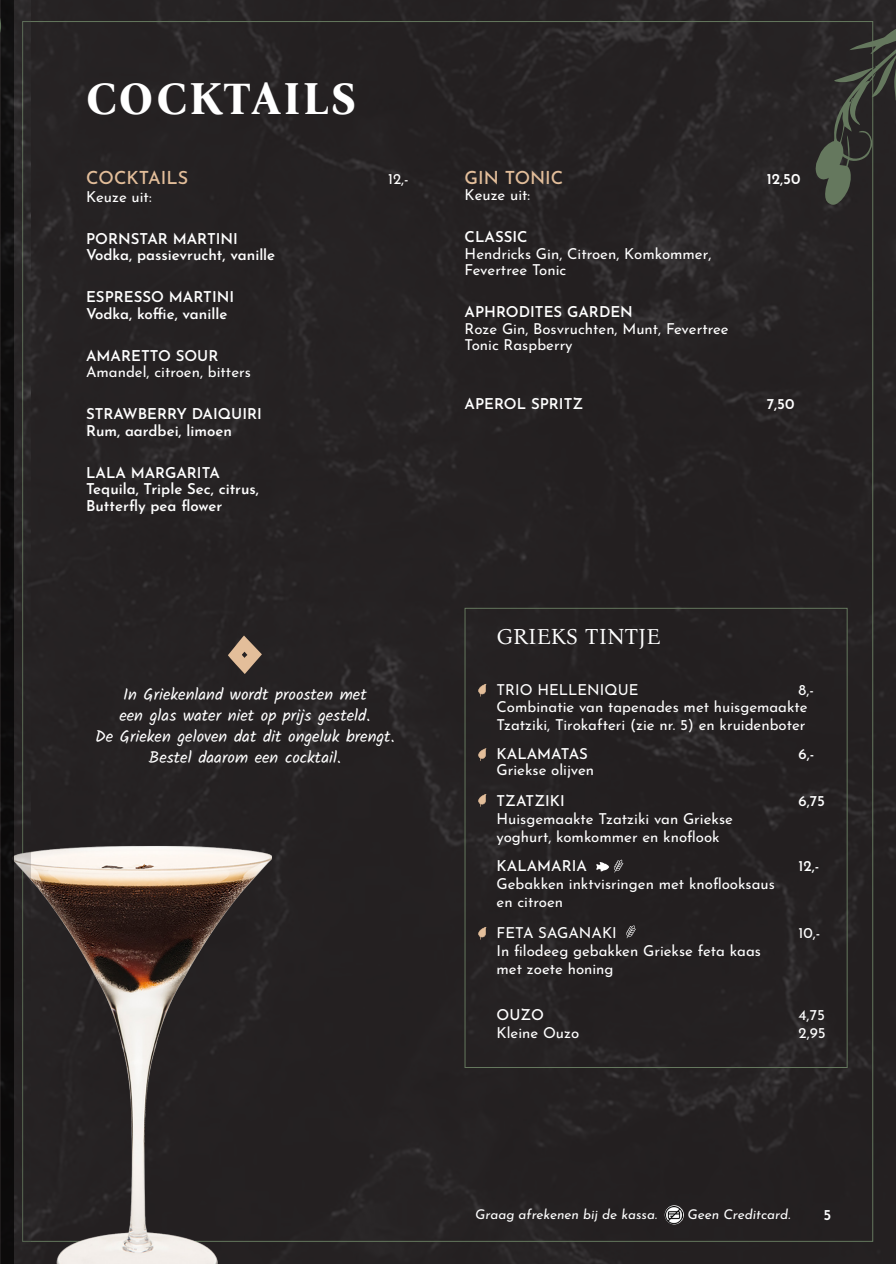
<style>
.page{position:relative;width:896px;height:1264px;background:#fff}
.page>*{position:absolute;margin:0;border:0;box-sizing:border-box;transform-origin:0 0}
.t1{font:700 45px "Bona Nova";letter-spacing:.035em;color:#fff}
.t2{font:22.5px "Bona Nova";color:#fff}
.t3{font:500 18px "Josefin Sans";color:#e3be9a}
.t4{font:16.5px/21px "Kalam";color:#fff;text-align:center}
.t5{font:15px/16.5px "Josefin Sans";color:#fff}
.t6{font:600 15px/16.5px "Josefin Sans";color:#fff}
.t7{font:500 15px "Josefin Sans";color:#fff}
.t8{font:italic 13.5px "Josefin Sans";color:#fff}
</style>
<div class="page">
<div style="left:30px;top:0;width:866px;height:1264px;background:#252122"></div>
<svg style="left:228px;top:635px;width:34px;height:39px"></svg>
<svg style="left:596px;top:860px;width:27px;height:12px"></svg>
<svg style="left:626px;top:925px;width:9px;height:13px"></svg>
<svg style="left:478px;top:684px;width:8px;height:12px"></svg>
<svg style="left:478px;top:748px;width:8px;height:13px"></svg>
<svg style="left:478px;top:794px;width:8px;height:13px"></svg>
<svg style="left:478px;top:927px;width:8px;height:12px"></svg>
<img style="left:30px;top:845px;width:241px;height:419px">
<svg style="left:664px;top:1205px;width:19px;height:19px"></svg>
<img style="left:665px;top:1206px;width:17px;height:17px">
<img style="left:0;top:0;width:30px;height:1264px">
<svg style="left:0;top:0;width:4px;height:223px"></svg>
<svg style="left:815px;top:0;width:81px;height:205px"></svg>
<h1 class="t1" style="left:85px;top:63px;width:273px">COCKTAILS</h1>
<p class="t3" style="left:86px;top:164px;width:104px">COCKTAILS</p>
<p class="t5" style="left:388px;top:169px;width:22px">12,-</p>
<p class="t5" style="left:86px;top:187px;width:67px">Keuze uit:</p>
<p class="t6" style="left:86px;top:229px;width:191px">PORNSTAR MARTINI<br>Vodka, passievrucht, vanille</p>
<p class="t6" style="left:86px;top:288px;width:150px">ESPRESSO MARTINI<br>Vodka, koffie, vanille</p>
<p class="t6" style="left:86px;top:346px;width:134px">AMARETTO SOUR</p>
<p class="t5" style="left:86px;top:363px;width:166px">Amandel, citroen, bitters</p>
<p class="t6" style="left:86px;top:405px;width:177px">STRAWBERRY DAIQUIRI<br>Rum, aardbei, limoen</p>
<p class="t6" style="left:86px;top:463px;width:174px">LALA MARGARITA<br>Tequila, Triple Sec, citrus,<br>Butterfly pea flower</p>
<p class="t4" style="left:95px;top:685px;width:301px">In Griekenland wordt proosten met<br>een glas water niet op prijs gesteld.<br>De Grieken geloven dat dit ongeluk brengt.<br>Bestel daarom een cocktail.</p>
<p class="t3" style="left:464px;top:164px;width:100px">GIN TONIC</p>
<p class="t6" style="left:766px;top:169px;width:35px">12,50</p>
<p class="t5" style="left:464px;top:185px;width:67px">Keuze uit:</p>
<p class="t6" style="left:464px;top:228px;width:64px">CLASSIC</p>
<p class="t5" style="left:464px;top:244px;width:248px">Hendricks Gin, Citroen, Komkommer,<br>Fevertree Tonic</p>
<p class="t6" style="left:464px;top:303px;width:170px">APHRODITES GARDEN</p>
<p class="t5" style="left:464px;top:319px;width:265px">Roze Gin, Bosvruchten, Munt, Fevertree<br>Tonic Raspberry</p>
<p class="t6" style="left:464px;top:394px;width:120px">APEROL SPRITZ</p>
<p class="t6" style="left:766px;top:394px;width:29px">7,50</p>
<h2 class="t2" style="left:496px;top:619px;width:165px">GRIEKS TINTJE</h2>
<p class="t5" style="left:496px;top:680px;width:143px">TRIO HELLENIQUE</p>
<p class="t5" style="left:496px;top:680px;width:319px;text-indent:302px">8,-<br>Combinatie van tapenades met huisgemaakte</p>
<p class="t5" style="left:496px;top:715px;width:310px">Tzatziki, Tirokafteri (zie nr. 5) en kruidenboter</p>
<p class="t7" style="left:496px;top:742px;width:93px">KALAMATAS</p>
<p class="t7" style="left:798px;top:742px;width:17px">6,-</p>
<p class="t5" style="left:496px;top:760px;width:99px">Griekse olijven</p>
<p class="t7" style="left:496px;top:790px;width:70px">TZATZIKI</p>
<p class="t7" style="left:798px;top:790px;width:28px">6,75</p>
<p class="t5" style="left:496px;top:809px;width:238px;line-height:18px">Huisgemaakte Tzatziki van Griekse yoghurt, komkommer en knoflook</p>
<p class="t7" style="left:496px;top:855px;width:92px">KALAMARIA</p>
<p class="t7" style="left:798px;top:855px;width:22px">12,-</p>
<p class="t5" style="left:496px;top:874px;width:280px;line-height:18px">Gebakken inktvisringen met knoflooksaus en citroen</p>
<p class="t5" style="left:496px;top:923px;width:122px">FETA SAGANAKI</p>
<p class="t5" style="left:798px;top:923px;width:23px">10,-</p>
<p class="t5" style="left:496px;top:941px;width:266px;line-height:18px">In filodeeg gebakken Griekse feta kaas met zoete honing</p>
<p class="t7" style="left:496px;top:1003px;width:49px">OUZO</p>
<p class="t5" style="left:798px;top:1005px;width:28px">4,75</p>
<p class="t5" style="left:496px;top:1023px;width:84px">Kleine Ouzo</p>
<p class="t5" style="left:798px;top:1023px;width:29px">2,95</p>
<p class="t8" style="left:475px;top:1203px;width:183px">Graag afrekenen bij de kassa.</p>
<p class="t8" style="left:687px;top:1203px;width:104px">Geen Creditcard.</p>
<p class="t6" style="left:823px;top:1205px;width:9px">5</p>
</div>
